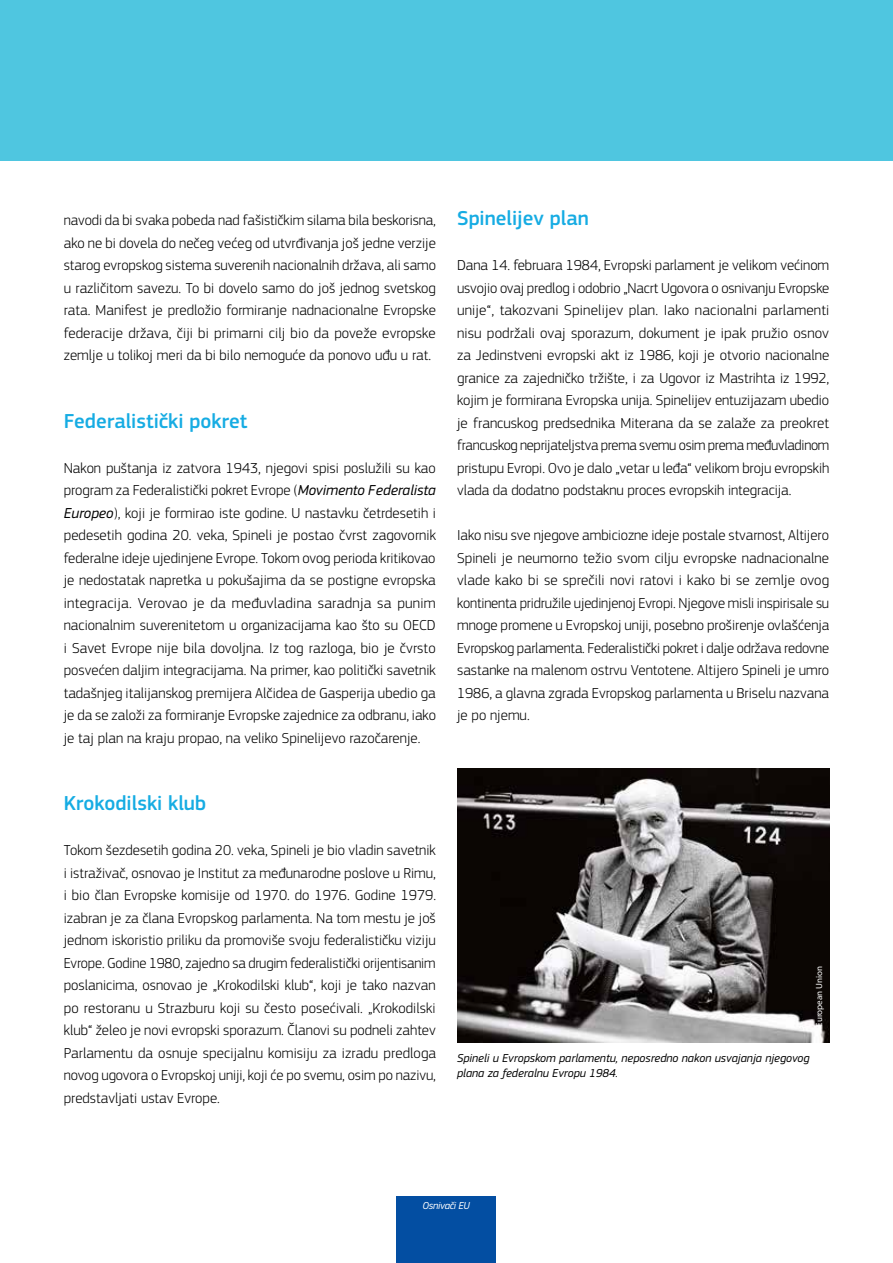
<style>
.page{position:relative;width:893px;height:1263px;background:#fff}
.page>*{position:absolute;margin:0;border:0;box-sizing:border-box;transform-origin:0 0}
.t1{font:500 21px "EC Square Sans Pro";color:#16ace3}
.t2{font:300 15px/22.5px "EC Square Sans Pro";color:#000;text-align:justify}
.t3{font:italic 12px/15px "EC Square Sans Pro";color:#000}
.t4{font:italic 10.5px "EC Square Sans Pro";letter-spacing:-.03em;color:#fff}
.t5{font:9px "Myriad Pro";color:#fff}
.s1{font-weight:400;font-style:italic}
</style>
<div class="page">
<div style="left:0;top:0;width:893px;height:160px;background:#4fc6e0"></div>
<img style="left:457px;top:768px;width:372px;height:274px">
<div style="left:397px;top:1196px;width:99px;height:67px;background:#034ea2"></div>
<p class="t2" style="left:64px;top:209px;width:374px">navodi da bi svaka pobeda nad fašističkim silama bila beskorisna, ako ne bi dovela do nečeg većeg od utvrđivanja još jedne verzije starog evropskog sistema suverenih nacionalnih država, ali samo u različitom savezu. To bi dovelo samo do još jednog svetskog rata. Manifest je predložio formiranje nadnacionalne Evropske federacije država, čiji bi primarni cilj bio da poveže evropske zemlje u tolikoj meri da bi bilo nemoguće da ponovo uđu u rat.</p>
<h1 class="t1" style="left:64px;top:408px;width:185px">Federalistički pokret</h1>
<p class="t2" style="left:64px;top:456px;width:374px">Nakon puštanja iz zatvora 1943, njegovi spisi poslužili su kao program za Federalistički pokret Evrope (<span class="s1">Movimento Federalista Europeo</span>), koji je formirao iste godine. U nastavku četrdesetih i pedesetih godina 20. veka, Spineli je postao čvrst zagovornik federalne ideje ujedinjene Evrope. Tokom ovog perioda kritikovao je nedostatak napretka u pokušajima da se postigne evropska integracija. Verovao je da međuvladina saradnja sa punim nacionalnim suverenitetom u organizacijama kao što su OECD i Savet Evrope nije bila dovoljna. Iz tog razloga, bio je čvrsto posvećen daljim integracijama. Na primer, kao politički savetnik tadašnjeg italijanskog premijera Alčidea de Gasperija ubedio ga je da se založi za formiranje Evropske zajednice za odbranu, iako je taj plan na kraju propao, na veliko Spinelijevo razočarenje.</p>
<h1 class="t1" style="left:64px;top:791px;width:144px">Krokodilski klub</h1>
<p class="t2" style="left:64px;top:839px;width:374px">Tokom šezdesetih godina 20. veka, Spineli je bio vladin savetnik i istraživač, osnovao je Institut za međunarodne poslove u Rimu, i bio član Evropske komisije od 1970. do 1976. Godine 1979. izabran je za člana Evropskog parlamenta. Na tom mestu je još jednom iskoristio priliku da promoviše svoju federalističku viziju Evrope. Godine 1980, zajedno sa drugim federalistički orijentisanim poslanicima, osnovao je „Krokodilski klub“, koji je tako nazvan po restoranu u Strazburu koji su često posećivali. „Krokodilski klub“ želeo je novi evropski sporazum. Članovi su podneli zahtev Parlamentu da osnuje specijalnu komisiju za izradu predloga novog ugovora o Evropskoj uniji, koji će po svemu, osim po nazivu, predstavljati ustav Evrope.</p>
<h1 class="t1" style="left:457px;top:206px;width:133px">Spinelijev plan</h1>
<p class="t2" style="left:457px;top:254px;width:374px">Dana 14. februara 1984, Evropski parlament je velikom većinom usvojio ovaj predlog i odobrio „Nacrt Ugovora o osnivanju Evropske unije“, takozvani Spinelijev plan. Iako nacionalni parlamenti nisu podržali ovaj sporazum, dokument je ipak pružio osnov za Jedinstveni evropski akt iz 1986, koji je otvorio nacionalne granice za zajedničko tržište, i za Ugovor iz Mastrihta iz 1992, kojim je formirana Evropska unija. Spinelijev entuzijazam ubedio je francuskog predsednika Miterana da se zalaže za preokret francuskog neprijateljstva prema svemu osim prema međuvladinom pristupu Evropi. Ovo je dalo „vetar u leđa“ velikom broju evropskih vlada da dodatno podstaknu proces evropskih integracija.</p>
<p class="t2" style="left:457px;top:524px;width:374px">Iako nisu sve njegove ambiciozne ideje postale stvarnost, Altijero Spineli je neumorno težio svom cilju evropske nadnacionalne vlade kako bi se sprečili novi ratovi i kako bi se zemlje ovog kontinenta pridružile ujedinjenoj Evropi. Njegove misli inspirisale su mnoge promene u Evropskoj uniji, posebno proširenje ovlašćenja Evropskog parlamenta. Federalistički pokret i dalje održava redovne sastanke na malenom ostrvu Ventotene. Altijero Spineli je umro 1986, a glavna zgrada Evropskog parlamenta u Briselu nazvana je po njemu.</p>
<p class="t5" style="left:814px;top:1035px;width:70px;rotate:-90deg">© European Union</p>
<p class="t3" style="left:457px;top:1050px;width:354px">Spineli u Evropskom parlamentu, neposredno nakon usvajanja njegovog plana za federalnu Evropu 1984.</p>
<p class="t4" style="left:422px;top:1200px;width:49px">Osnivači EU</p>
</div>
